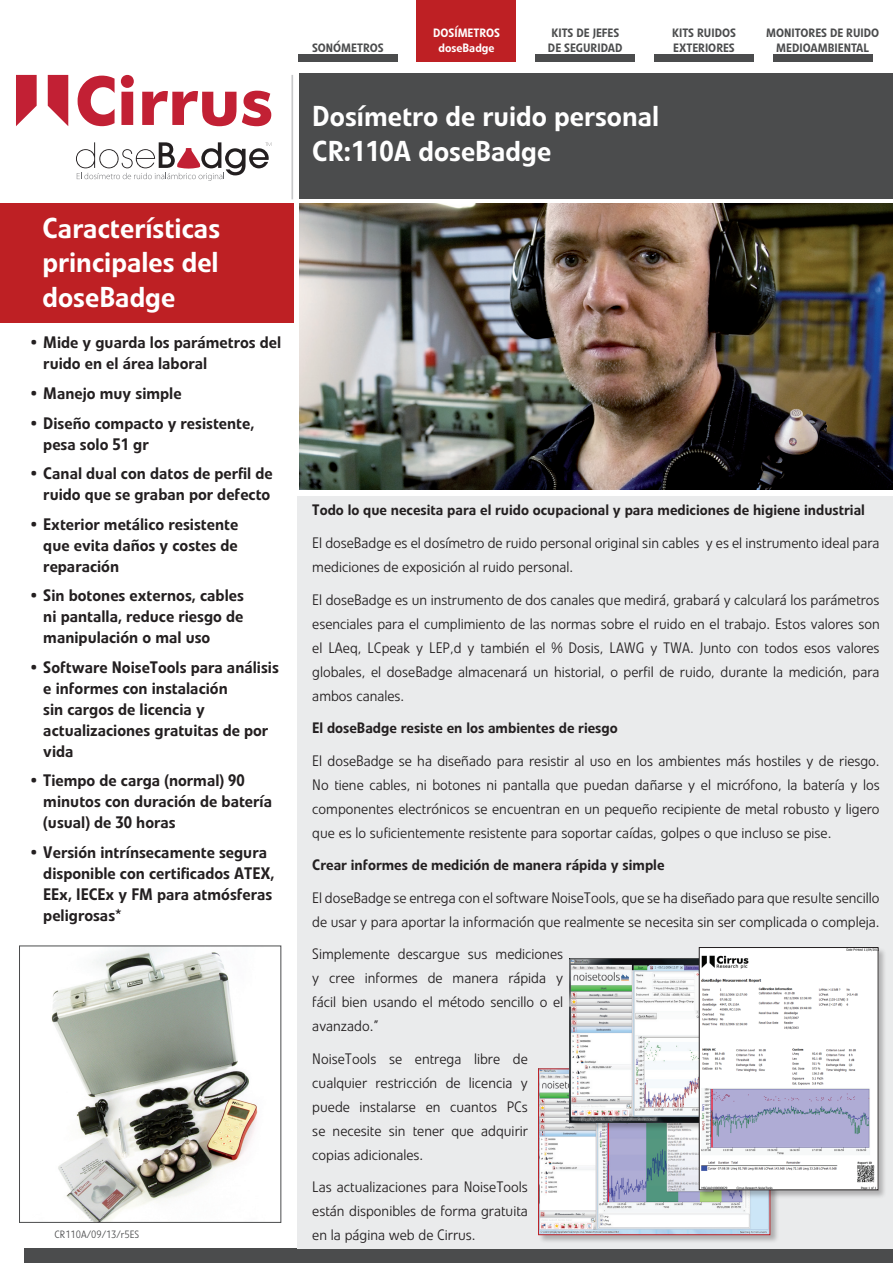
<style>
.page{position:relative;width:893px;height:1263px;background:#fff}
.page>*{position:absolute;margin:0;border:0;box-sizing:border-box;transform-origin:0 0}
.t1{font:500 28.5px/34.5px "Linotype Veto";color:#fff}
.t2{font:500 16.5px/21px "Linotype Veto";color:#231f20}
.t3{font:300 15px/24px "Linotype Veto";color:#231f20;text-align:justify}
.t4{font:500 15px "Linotype Veto";color:#231f20}
.t5{font:500 12px/14.4px "Linotype Veto";color:#4b4c4d}
.t6{font:500 12px/14.4px "Linotype Veto";color:#fff;text-align:center}
.t7{font:300 10.5px "Linotype Veto";color:#4b4c4d}
</style>
<div class="page">
<div style="left:299px;top:73px;width:594px;height:125px;background:#4b4c4d"></div>
<div style="left:417px;top:0;width:99px;height:62px;background:#be2024"></div>
<div style="left:535px;top:54px;width:100px;height:8px;background:#4b4c4d"></div>
<div style="left:773px;top:54px;width:99px;height:8px;background:#4b4c4d"></div>
<div style="left:24px;top:1248px;width:869px;height:15px;background:#4b4c4d"></div>
<div style="left:298px;top:54px;width:100px;height:8px;background:#4b4c4d"></div>
<img style="left:51px;top:948px;width:207px;height:272px">
<div style="left:297px;top:496px;width:596px;height:752px;background:#eaebec"></div>
<div style="left:654px;top:54px;width:100px;height:8px;background:#4b4c4d"></div>
<img style="left:299px;top:204px;width:594px;height:285px">
<div style="left:0;top:204px;width:294px;height:119px;background:#be2024"></div>
<div style="left:538px;top:1068px;width:241px;height:176px;background:#231f20;opacity:.3"></div>
<img style="left:540px;top:1071px;width:228px;height:162px">
<div style="left:538px;top:1069px;width:232px;height:166px;border:1px solid #be2024"></div>
<div style="left:569px;top:958px;width:243px;height:173px;background:#231f20;opacity:.3"></div>
<img style="left:570px;top:959px;width:129px;height:163px">
<div style="left:699px;top:947px;width:188px;height:252px;background:#231f20;opacity:.29"></div>
<img style="left:701px;top:949px;width:175px;height:239px">
<div style="left:699px;top:947px;width:179px;height:243px;border:1px solid #231f20"></div>
<svg style="left:16px;top:75px;width:21px;height:51px"></svg>
<svg style="left:48px;top:75px;width:20px;height:51px"></svg>
<svg style="left:78px;top:76px;width:37px;height:50px"></svg>
<svg style="left:121px;top:75px;width:13px;height:50px"></svg>
<svg style="left:142px;top:91px;width:94px;height:35px"></svg>
<svg style="left:242px;top:91px;width:29px;height:35px"></svg>
<hr style="left:291px;top:75px;width:2px;height:124px;background:#c7c8ca">
<svg style="left:76px;top:142px;width:195px;height:39px"></svg>
<p class="t5" style="left:312px;top:41px;width:73px">SONÓMETROS</p>
<p class="t6" style="left:433px;top:26px;width:68px">DOSÍMETROS doseBadge</p>
<p class="t5" style="left:672px;top:26px;width:65px">KITS RUIDOS<br>EXTERIORES</p>
<p class="t5" style="left:766px;top:26px;width:115px;text-align:center">MONITORES DE RUIDO<br>MEDIOAMBIENTAL</p>
<p class="t5" style="left:548px;top:26px;width:76px">KITS DE JEFES<br>DE SEGURIDAD</p>
<h1 class="t1" style="left:43px;top:211px;width:179px;text-align:justify">Características principales del doseBadge</h1>
<p class="t2" style="left:43px;top:332px;width:239px;text-indent:-13px">• Mide y guarda los parámetros del ruido en el área laboral</p>
<p class="t2" style="left:30px;top:383px;width:153px">• Manejo muy simple</p>
<p class="t2" style="left:43px;top:412px;width:213px;text-indent:-13px">• Diseño compacto y resistente, pesa solo 51 gr</p>
<p class="t2" style="left:30px;top:463px;width:245px;text-align:right">• Canal dual con datos de perfil de ruido que se graban por defecto</p>
<p class="t2" style="left:43px;top:513px;width:196px;text-align:justify;text-indent:-13px">• Exterior metálico resistente que evita daños y costes de reparación</p>
<p class="t2" style="left:43px;top:585px;width:202px;text-align:justify;text-indent:-13px">• Sin botones externos, cables ni pantalla, reduce riesgo de manipulación o mal uso</p>
<p class="t2" style="left:43px;top:656px;width:237px;text-indent:-13px">• Software NoiseTools para análisis e informes con instalación<br>sin cargos de licencia y actualizaciones gratuitas de por vida</p>
<p class="t2" style="left:43px;top:770px;width:230px;text-indent:-13px">• Tiempo de carga (normal) 90 minutos con duración de batería (usual) de 30 horas</p>
<p class="t2" style="left:43px;top:841px;width:233px;text-indent:-13px">• Versión intrínsecamente segura disponible con certificados ATEX,<br>EEx, IECEx y FM para atmósferas peligrosas*</p>
<h1 class="t1" style="left:312px;top:99px;width:348px">Dosímetro de ruido personal<br>CR:110A doseBadge</h1>
<p class="t4" style="left:312px;top:501px;width:554px">Todo lo que necesita para el ruido ocupacional y para mediciones de higiene industrial</p>
<p class="t3" style="left:312px;top:531px;width:569px">El doseBadge es el dosímetro de ruido personal original sin cables y es el instrumento ideal para mediciones de exposición al ruido personal.</p>
<p class="t3" style="left:312px;top:587px;width:569px">El doseBadge es un instrumento de dos canales que medirá, grabará y calculará los parámetros esenciales para el cumplimiento de las normas sobre el ruido en el trabajo. Estos valores son el LAeq, LCpeak y LEP,d y también el % Dosis, LAWG y TWA. Junto con todos esos valores globales, el doseBadge almacenará un historial, o perfil de ruido, durante la medición, para ambos canales.</p>
<p class="t4" style="left:312px;top:719px;width:307px">El doseBadge resiste en los ambientes de riesgo</p>
<p class="t3" style="left:312px;top:748px;width:569px">El doseBadge se ha diseñado para resistir al uso en los ambientes más hostiles y de riesgo.<br>No tiene cables, ni botones ni pantalla que puedan dañarse y el micrófono, la batería y los componentes electrónicos se encuentran en un pequeño recipiente de metal robusto y ligero que es lo suficientemente resistente para soportar caídas, golpes o que incluso se pise.</p>
<p class="t4" style="left:312px;top:856px;width:354px">Crear informes de medición de manera rápida y simple</p>
<p class="t3" style="left:312px;top:885px;width:569px">El doseBadge se entrega con el software NoiseTools, que se ha diseñado para que resulte sencillo de usar y para aportar la información que realmente se necesita sin ser complicada o compleja.</p>
<p class="t3" style="left:312px;top:942px;width:252px">Simplemente descargue sus mediciones y cree informes de manera rápida y fácil bien usando el método sencillo o el avanzado.”</p>
<p class="t3" style="left:312px;top:1046px;width:217px">NoiseTools se entrega libre de cualquier restricción de licencia y puede instalarse en cuantos PCs se necesite sin tener que adquirir copias adicionales.</p>
<p class="t3" style="left:312px;top:1175px;width:217px">Las actualizaciones para NoiseTools están disponibles de forma gratuita</p>
<p class="t7" style="left:55px;top:1229px;width:86px">CR110A/09/13/r5ES</p>
<p class="t3" style="left:312px;top:1223px;width:165px">en la página web de Cirrus.</p>
</div>
